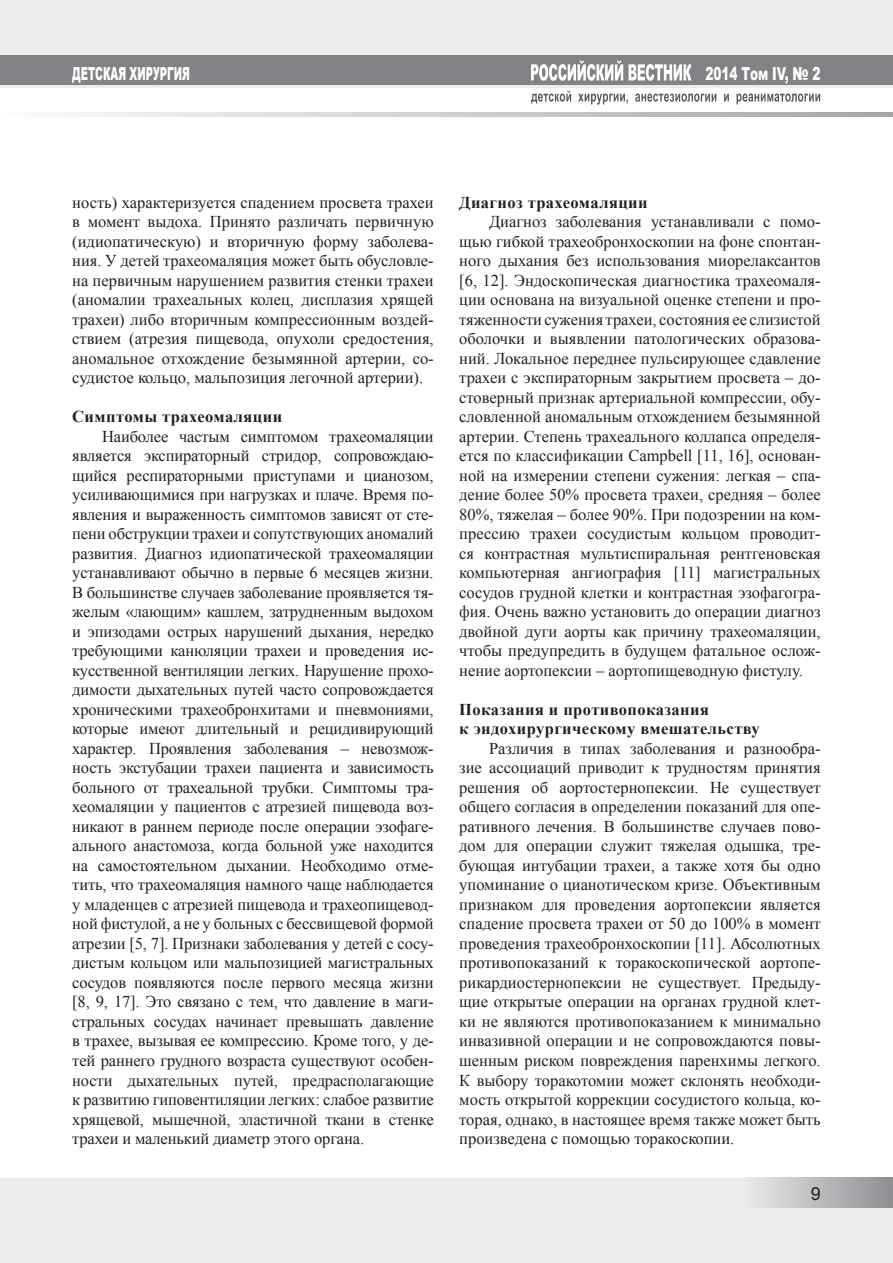
<style>
.page{position:relative;width:893px;height:1263px;background:#fff}
.page>*{position:absolute;margin:0;border:0;box-sizing:border-box;transform-origin:0 0}
.t1{font:900 18px "Arial";color:#fff;scale:.56 1}
.t2{font:900 18px "Arial";color:#fff;scale:.67 1}
.t3{font:18px "Arial";color:#231f20}
.t4{font:16.5px/19.5px "Times New Roman";color:#231f20;text-align:justify}
.t5{font:700 16.5px/19.5px "Times New Roman";letter-spacing:.025em;color:#231f20}
</style>
<div class="page">
<div style="left:0;top:1178px;width:893px;height:85px;background:#ebecec"></div>
<div style="left:744px;top:1178px;width:149px;height:30px;background:linear-gradient(to right,#eaebec,#8c8e91)"></div>
<div style="left:0;top:0;width:893px;height:87px;background:#ebecec"></div>
<div style="left:0;top:55px;width:893px;height:30px;background:#808285"></div>
<svg style="left:65px;top:113px;width:828px;height:4px"></svg>
<svg style="left:531px;top:60px;width:160px;height:21px"></svg>
<svg style="left:531px;top:91px;width:289px;height:14px"></svg>
<p class="t1" style="left:72px;top:60px;width:212px">ДЕТСКАЯ ХИРУРГИЯ</p>
<p class="t2" style="left:706px;top:60px;width:173px">2014 Том IV, № 2</p>
<p class="t4" style="left:72px;top:193px;width:363px">ность) характеризуется спадением просвета трахеи в момент выдоха. Принято различать первичную (идиопатическую) и вторичную форму заболева&shy;ния. У детей трахеомаляция может быть обусловле&shy;на первичным нарушением развития стенки трахеи (аномалии трахеальных колец, дисплазия хрящей трахеи) либо вторичным компрессионным воздей&shy;ствием (атрезия пищевода, опухоли средостения, аномальное отхождение безымянной артерии, со&shy;судистое кольцо, мальпозиция легочной артерии).</p>
<p class="t5" style="left:72px;top:407px;width:211px">Симптомы трахеомаляции</p>
<p class="t4" style="left:72px;top:427px;width:363px;text-indent:30px">Наиболее частым симптомом трахеомаляции является экспираторный стридор, сопровождаю&shy;щийся респираторными приступами и цианозом, усиливающимися при нагрузках и плаче. Время по&shy;явления и выраженность симптомов зависят от сте&shy;пени обструкции трахеи и сопутствующих аномалий развития. Диагноз идиопатической трахеомаляции устанавливают обычно в первые 6 месяцев жизни.<br>В большинстве случаев заболевание проявляется тя&shy;желым «лающим» кашлем, затрудненным выдохом и эпизодами острых нарушений дыхания, нередко требующими канюляции трахеи и проведения ис&shy;кусственной вентиляции легких. Нарушение прохо&shy;димости дыхательных путей часто сопровождается хроническими трахеобронхитами и пневмониями, которые имеют длительный и рецидивирующий характер. Проявления заболевания – невозмож&shy;ность экстубации трахеи пациента и зависимость больного от трахеальной трубки. Симптомы тра&shy;хеомаляции у пациентов с атрезией пищевода воз&shy;никают в раннем периоде после операции эзофаге&shy;ального анастомоза, когда больной уже находится на самостоятельном дыхании. Необходимо отме&shy;тить, что трахеомаляция намного чаще наблюдается у младенцев с атрезией пищевода и трахеопищевод&shy;ной фистулой, а не у больных с бессвищевой формой атрезии [5, 7]. Признаки заболевания у детей с сосу&shy;дистым кольцом или мальпозицией магистральных сосудов появляются после первого месяца жизни [8, 9, 17]. Это связано с тем, что давление в маги&shy;стральных сосудах начинает превышать давление в трахее, вызывая ее компрессию. Кроме того, у де&shy;тей раннего грудного возраста существуют особен&shy;ности дыхательных путей, предрасполагающие к развитию гиповентиляции легких: слабое развитие хрящевой, мышечной, эластичной ткани в стенке трахеи и маленький диаметр этого органа.</p>
<p class="t5" style="left:459px;top:193px;width:190px">Диагноз трахеомаляции</p>
<p class="t4" style="left:459px;top:212px;width:363px;text-indent:30px">Диагноз заболевания устанавливали с помо&shy;щью гибкой трахеобронхоскопии на фоне спонтан&shy;ного дыхания без использования миорелаксантов [6, 12]. Эндоскопическая диагностика трахеомаля&shy;ции основана на визуальной оценке степени и про&shy;тяженности сужения трахеи, состояния ее слизистой оболочки и выявлении патологических образова&shy;ний. Локальное переднее пульсирующее сдавление трахеи с экспираторным закрытием просвета – до&shy;стоверный признак артериальной компрессии, обу&shy;словленной аномальным отхождением безымянной артерии. Степень трахеального коллапса определя&shy;ется по классификации Campbell [11, 16], основан&shy;ной на измерении степени сужения: легкая – спа&shy;дение более 50% просвета трахеи, средняя – более 80%, тяжелая – более 90%. При подозрении на ком&shy;прессию трахеи сосудистым кольцом проводит&shy;ся контрастная мультиспиральная рентгеновская компьютерная ангиография [11] магистральных сосудов грудной клетки и контрастная эзофагогра&shy;фия. Очень важно установить до операции диагноз двойной дуги аорты как причину трахеомаляции, чтобы предупредить в будущем фатальное ослож&shy;нение аортопексии – аортопищеводную фистулу.</p>
<p class="t5" style="left:459px;top:700px;width:302px">Показания и противопоказания<br>к эндохирургическому вмешательству</p>
<p class="t4" style="left:459px;top:739px;width:363px;text-indent:30px">Различия в типах заболевания и разнообра&shy;зие ассоциаций приводит к трудностям принятия решения об аортостернопексии. Не существует общего согласия в определении показаний для опе&shy;ративного лечения. В большинстве случаев пово&shy;дом для операции служит тяжелая одышка, тре&shy;бующая интубации трахеи, а также хотя бы одно упоминание о цианотическом кризе. Объективным признаком для проведения аортопексии является спадение просвета трахеи от 50 до 100% в момент проведения трахеобронхоскопии [11]. Абсолютных противопоказаний к торакоскопической аортопе&shy;рикардиостернопексии не существует. Предыду&shy;щие открытые операции на органах грудной клет&shy;ки не являются противопоказанием к минимально инвазивной операции и не сопровождаются повы&shy;шенным риском повреждения паренхимы легкого.<br>К выбору торакотомии может склонять необходи&shy;мость открытой коррекции сосудистого кольца, ко&shy;торая, однако, в настоящее время также может быть произведена с помощью торакоскопии.</p>
<p class="t3" style="left:811px;top:1183px;width:12px">9</p>
</div>
